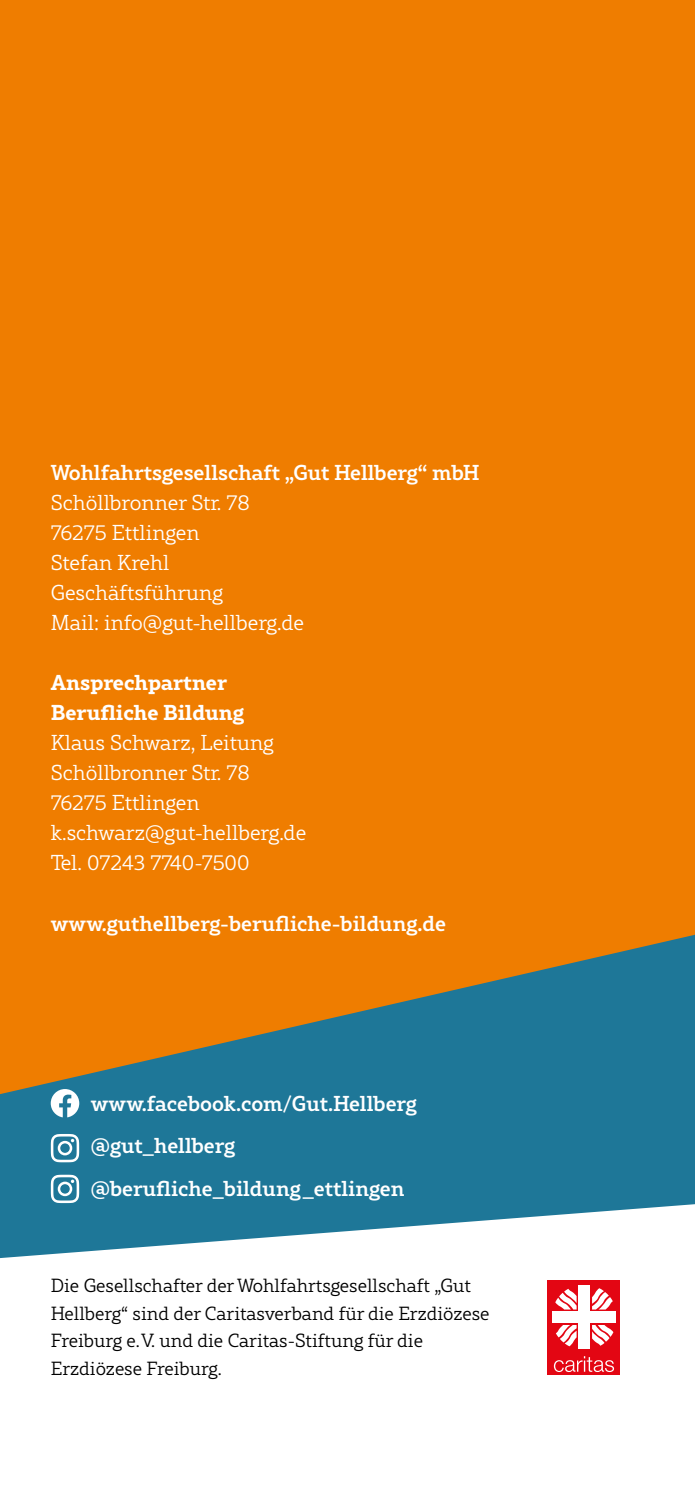
<style>
.page{position:relative;width:695px;height:1489px;background:#fff}
.page>*{position:absolute;margin:0;border:0;box-sizing:border-box;transform-origin:0 0}
.Fließtext{font:300 21.25px "Rival Slab";color:#fff}
.Fließtext-2{font:500 21.25px "Rival Slab";color:#fff}
.Fließtext-3{font:700 21.25px "Rival Slab";color:#fff}
.Fließtext-4{font:300 18.75px/27.5px "Rival Slab";color:#000}
</style>
<div class="page">
<div style="left:0;top:0;width:694px;height:1193px;background:#ef7d00"></div>
<svg style="left:0;top:935px;width:694px;height:269px;fill:#1e7798"></svg>
<svg style="left:0;top:1204px;width:694px;height:171px"></svg>
<div style="left:547px;top:1280px;width:73px;height:94px;background:#e30613"></div>
<div style="left:578px;top:1285px;width:12px;height:63px;background:#fff"></div>
<div style="left:552px;top:1311px;width:64px;height:11px;background:#fff"></div>
<svg style="left:592px;top:1288px;width:20px;height:21px"></svg>
<svg style="left:592px;top:1325px;width:21px;height:20px"></svg>
<svg style="left:556px;top:1325px;width:20px;height:21px"></svg>
<svg style="left:555px;top:1288px;width:21px;height:21px"></svg>
<svg style="left:553px;top:1356px;width:61px;height:15px"></svg>
<svg style="left:51px;top:1088px;width:28px;height:29px"></svg>
<svg style="left:51px;top:1133px;width:28px;height:29px"></svg>
<svg style="left:51px;top:1174px;width:28px;height:28px"></svg>
<p class="Fließtext-2" style="left:51px;top:457px;width:430px">Wohlfahrtsgesellschaft „Gut Hellberg“ mbH</p>
<p class="Fließtext" style="left:51px;top:488px;width:200px">Schöllbronner Str. 78</p>
<p class="Fließtext" style="left:51px;top:518px;width:150px">76275 Ettlingen</p>
<p class="Fließtext" style="left:51px;top:548px;width:120px">Stefan Krehl</p>
<p class="Fließtext" style="left:51px;top:578px;width:174px">Geschäftsführung</p>
<p class="Fließtext" style="left:51px;top:608px;width:255px">Mail: info@gut-hellberg.de</p>
<p class="Fließtext-3" style="left:51px;top:666px;width:178px">Ansprechpartner</p>
<p class="Fließtext-3" style="left:51px;top:696px;width:195px">Berufliche Bildung</p>
<p class="Fließtext" style="left:51px;top:728px;width:224px">Klaus Schwarz, Leitung</p>
<p class="Fließtext" style="left:51px;top:758px;width:200px">Schöllbronner Str. 78</p>
<p class="Fließtext" style="left:51px;top:788px;width:150px">76275 Ettlingen</p>
<p class="Fließtext" style="left:51px;top:818px;width:257px">k.schwarz@gut-hellberg.de</p>
<p class="Fließtext" style="left:51px;top:848px;width:200px">Tel. 07243 7740-7500</p>
<p class="Fließtext-2" style="left:51px;top:907px;width:396px">www.guthellberg-berufliche-bildung.de</p>
<p class="Fließtext-2" style="left:91px;top:1087px;width:327px">www.facebook.com/Gut.Hellberg</p>
<p class="Fließtext-2" style="left:91px;top:1129px;width:146px">@gut_hellberg</p>
<p class="Fließtext-2" style="left:91px;top:1172px;width:315px">@berufliche_bildung_ettlingen</p>
<p class="Fließtext-4" style="left:51px;top:1271px;width:440px">Die Gesellschafter der Wohlfahrtsgesellschaft „Gut Hellberg“ sind der Caritasverband für die Erzdiözese Freiburg e.V. und die Caritas-Stiftung für die Erzdiözese Freiburg.</p>
</div>
